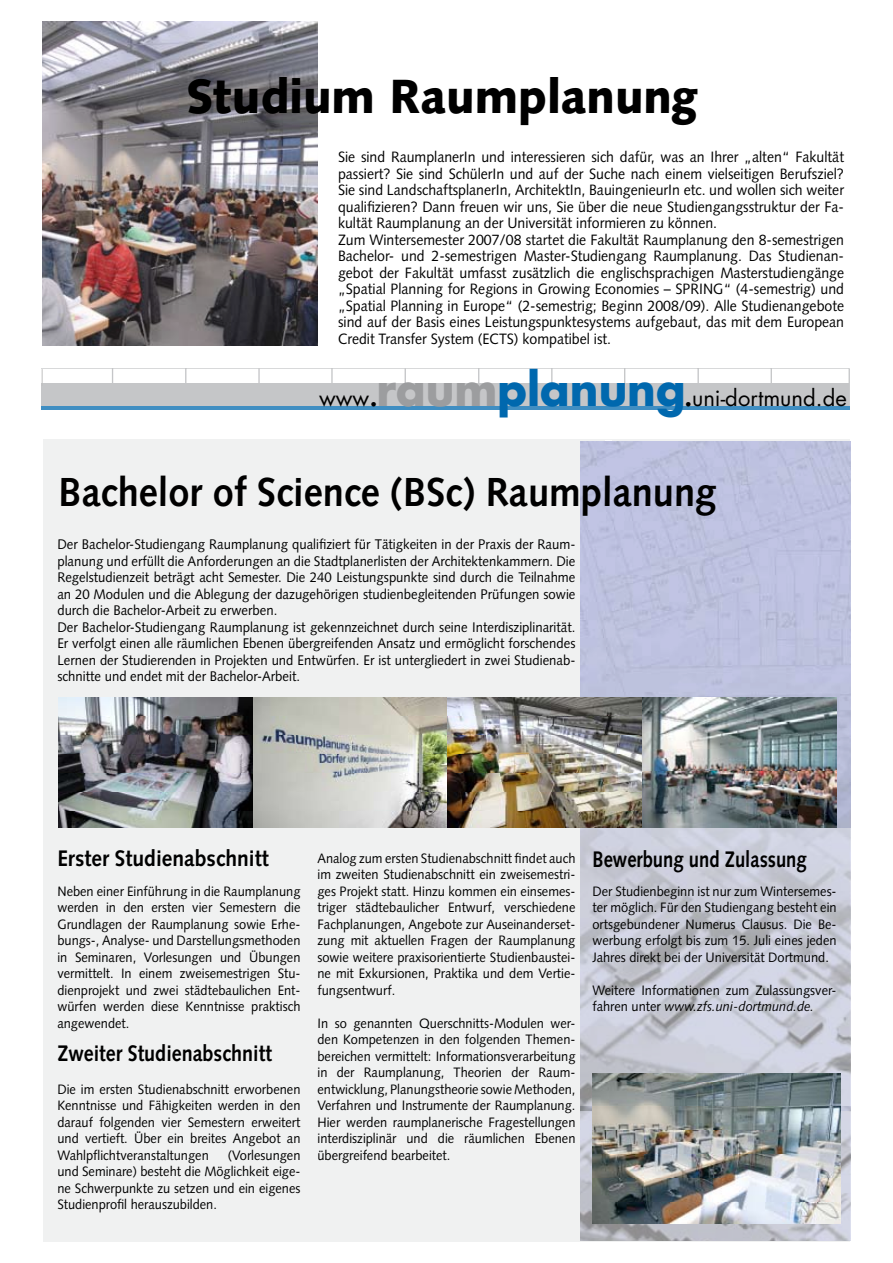
<style>
.page{position:relative;width:893px;height:1263px;background:#fff}
.page>*{position:absolute;margin:0;border:0;box-sizing:border-box;transform-origin:0 0}
.t1{font:900 48px "Syntax";color:#000;scale:.94 1}
.t2{font:700 40.5px "Syntax";color:#000;scale:.94 1}
.t3{font:700 22.5px "Syntax";color:#000;scale:.88 1}
.t4{font:700 22.5px "Syntax";color:#000;scale:.94 1}
.t5{font:700 22.5px "Syntax";color:#000;scale:.82 1}
.t6{font:22.05px "Futura LT";color:#000}
.t7{font:15px/16.5px "Syntax";color:#000;scale:.94 1}
.t8{font:13.95px/16.5px "Syntax";color:#000;scale:.94 1}
.t9{font:13.65px/16.5px "Syntax";color:#000;text-align:justify;scale:.94 1}
.s1{font-size:40.65px}
.s2{font-weight:700;font-size:44.85px;color:#9c9d9f}
.s3{font-weight:700;font-size:44.85px;color:#0068ae}
.s4{font-style:italic}
</style>
<div class="page">
<img style="left:43px;top:21px;width:274px;height:324px">
<div style="left:43px;top:440px;width:807px;height:802px;background:#f0f1f1"></div>
<div style="left:605px;top:440px;width:7px;height:10px;background:#babddd"></div>
<img style="left:581px;top:442px;width:269px;height:342px">
<img style="left:581px;top:1110px;width:269px;height:130px">
<hr style="left:41px;top:406px;width:808px;height:3px;background:#408ec2">
<img style="left:581px;top:784px;width:269px;height:326px">
<img style="left:592px;top:1074px;width:249px;height:150px">
<img style="left:58px;top:698px;width:779px;height:130px">
<svg style="left:41px;top:368px;width:808px;height:38px"></svg>
<h1 class="t1" style="left:186px;top:68px;width:546px">Studium Raumplanung</h1>
<p class="t7" style="left:338px;top:149px;width:540px">Sie sind RaumplanerIn und interessieren sich dafür, was an Ihrer „alten“ Fakultät passiert? Sie sind SchülerIn und auf der Suche nach einem vielseitigen Berufsziel?<br>Sie sind LandschaftsplanerIn, ArchitektIn, BauingenieurIn etc. und wollen sich weiter qualifizieren? Dann freuen wir uns, Sie über die neue Studiengangsstruktur der Fa&shy;kultät Raumplanung an der Universität informieren zu können.<br>Zum Wintersemester 2007/08 startet die Fakultät Raumplanung den 8-semestrigen Bachelor- und 2-semestrigen Master-Studiengang Raumplanung. Das Studienan&shy;gebot der Fakultät umfasst zusätzlich die englischsprachigen Masterstudiengänge „Spatial Planning for Regions in Growing Economies – SPRING“ (4-semestrig) und „Spatial Planning in Europe“ (2-semestrig; Beginn 2008/09). Alle Studienangebote sind auf der Basis eines Leistungspunktesystems aufgebaut, das mit dem European Credit Transfer System (ECTS) kompatibel ist.</p>
<h3 class="t6" style="left:319px;top:384px;width:529px">www<span class="s1">.</span><span class="s2">raum</span><span class="s3">planung</span><span class="s1">.</span>uni-dortmund.de</h3>
<h2 class="t2" style="left:58px;top:469px;width:701px">Bachelor of Science (BSc) Raumplanung</h2>
<p class="t8" style="left:57px;top:536px;width:553px">Der Bachelor-Studiengang Raumplanung qualifiziert für Tätigkeiten in der Praxis der Raum&shy;planung und erfüllt die Anforderungen an die Stadtplanerlisten der Architektenkammern. Die Regelstudienzeit beträgt acht Semester. Die 240 Leistungspunkte sind durch die Teilnahme an 20 Modulen und die Ablegung der dazugehörigen studienbegleitenden Prüfungen sowie durch die Bachelor-Arbeit zu erwerben.<br>Der Bachelor-Studiengang Raumplanung ist gekennzeichnet durch seine Interdisziplinarität.<br>Er verfolgt einen alle räumlichen Ebenen übergreifenden Ansatz und ermöglicht forschendes Lernen der Studierenden in Projekten und Entwürfen. Er ist untergliedert in zwei Studienab&shy;schnitte und endet mit der Bachelor-Arbeit.</p>
<h3 class="t4" style="left:57px;top:845px;width:226px">Erster Studienabschnitt</h3>
<p class="t9" style="left:57px;top:883px;width:260px">Neben einer Einführung in die Raumplanung werden in den ersten vier Semestern die Grundlagen der Raumplanung sowie Erhe&shy;bungs-, Analyse- und Darstellungsmethoden in Seminaren, Vorlesungen und Übungen vermittelt. In einem zweisemestrigen Stu&shy;dienprojekt und zwei städtebaulichen Ent&shy;würfen werden diese Kenntnisse praktisch angewendet.</p>
<h3 class="t3" style="left:57px;top:1040px;width:245px">Zweiter Studienabschnitt</h3>
<p class="t9" style="left:57px;top:1081px;width:260px">Die im ersten Studienabschnitt erworbenen Kenntnisse und Fähigkeiten werden in den darauf folgenden vier Semestern erweitert und vertieft. Über ein breites Angebot an Wahlpflichtveranstaltungen</p>
<p class="t9" style="left:57px;top:1147px;width:260px;text-indent:170px">(Vorlesungen und Seminare) besteht die Möglichkeit eige&shy;ne Schwerpunkte zu setzen und ein eigenes Studienprofil herauszubilden.</p>
<p class="t9" style="left:317px;top:850px;width:276px">Analog zum ersten Studienabschnitt findet auch im zweiten Studienabschnitt ein zweisemestri&shy;ges Projekt statt. Hinzu kommen ein einsemes&shy;triger städtebaulicher Entwurf, verschiedene Fachplanungen, Angebote zur Auseinanderset&shy;zung mit aktuellen Fragen der Raumplanung sowie weitere praxisorientierte Studienbaustei&shy;ne mit Exkursionen, Praktika und dem Vertie&shy;fungsentwurf.</p>
<p class="t9" style="left:317px;top:1015px;width:276px;text-align:left">In so genannten Querschnitts-Modulen wer&shy;den Kompetenzen in den folgenden Themen&shy;bereichen vermittelt: Informationsverarbeitung in der Raumplanung, Theorien der Raum&shy;entwicklung, Planungstheorie sowie Methoden, Verfahren und Instrumente der Raumplanung.<br>Hier werden raumplanerische Fragestellungen interdisziplinär und die räumlichen Ebenen übergreifend bearbeitet.</p>
<h3 class="t5" style="left:592px;top:846px;width:263px">Bewerbung und Zulassung</h3>
<p class="t9" style="left:592px;top:883px;width:261px">Der Studienbeginn ist nur zum Wintersemes&shy;ter möglich. Für den Studiengang besteht ein ortsgebundener Numerus Clausus. Die Be&shy;werbung erfolgt bis zum 15. Juli eines jeden Jahres direkt bei der Universität Dortmund.</p>
<p class="t9" style="left:592px;top:982px;width:261px">Weitere Informationen zum Zulassungsver&shy;fahren unter <span class="s4">www.zfs.uni-dortmund.de.</span></p>
</div>
